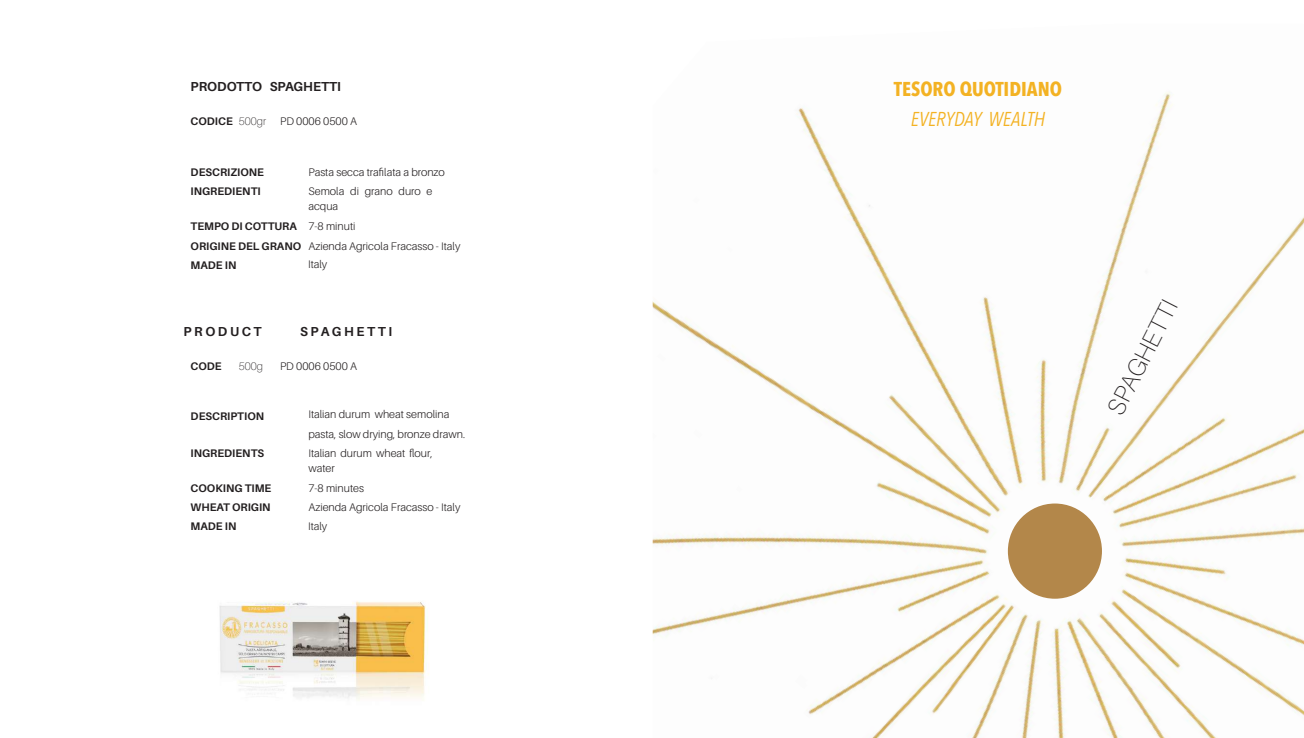
<style>
.page{position:relative;width:1304px;height:738px;background:#fff}
.page>*{position:absolute;margin:0;border:0;box-sizing:border-box;transform-origin:0 0}
.t1{font:100 25px "Aileron";color:#231f20}
.t2{font:700 20px "Avenir Next Condensed";color:#f3b223}
.t3{font:italic 20px "Avenir Next Condensed";color:#f3b223}
.t4{font:700 13px "Aileron";color:#231f20}
.t5{font:700 13px "Aileron";letter-spacing:.2em;color:#231f20}
.t6{font:300 11px/15px "Aileron";color:#231f20}
.t7{font:700 11px/19.2px "Aileron";color:#231f20}
.t8{font:100 11px "Aileron";color:#231f20}
.s1{font-weight:100}
.s2{font-weight:300}
</style>
<div class="page">
<img style="left:653px;top:92px;width:651px;height:645px">
<div style="left:1008px;top:503px;width:94px;height:95px;background:#b3874a;border-radius:50%"></div>
<img style="left:219px;top:600px;width:209px;height:101px">
<p class="t4" style="left:191px;top:79px;width:152px">PRODOTTO SPAGHETTI</p>
<p class="t7" style="left:191px;top:112px;width:77px">CODICE <span class="s1">500gr</span></p>
<p class="t6" style="left:280px;top:114px;width:78px">PD 0006 0500 A</p>
<p class="t7" style="left:191px;top:162px;width:75px">DESCRIZIONE</p>
<p class="t6" style="left:308px;top:165px;width:138px">Pasta secca trafilata a bronzo</p>
<p class="t7" style="left:191px;top:182px;width:72px">INGREDIENTI</p>
<p class="t6" style="left:308px;top:184px;width:126px">Semola di grano duro e acqua</p>
<p class="t7" style="left:191px;top:217px;width:166px">TEMPO DI COTTURA <span class="s2">7-8 minuti<br></span>ORIGINE DEL GRANO<br>MADE IN</p>
<p class="t6" style="left:308px;top:236px;width:154px;line-height:18.7px">Azienda Agricola Fracasso - Italy<br>Italy</p>
<p class="t5" style="left:184px;top:324px;width:80px">PRODUCT</p>
<p class="t5" style="left:300px;top:324px;width:94px">SPAGHETTI</p>
<p class="t7" style="left:191px;top:356px;width:33px">CODE</p>
<p class="t8" style="left:239px;top:359px;width:26px">500g</p>
<p class="t6" style="left:280px;top:358px;width:78px">PD 0006 0500 A</p>
<p class="t7" style="left:191px;top:406px;width:75px">DESCRIPTION</p>
<p class="t6" style="left:308px;top:404px;width:158px;line-height:20px">Italian durum wheat semolina pasta, slow drying, bronze drawn.</p>
<p class="t7" style="left:191px;top:443px;width:75px">INGREDIENTS</p>
<p class="t6" style="left:308px;top:445px;width:126px">Italian durum wheat flour, water</p>
<p class="t7" style="left:191px;top:478px;width:82px">COOKING TIME</p>
<p class="t6" style="left:308px;top:480px;width:57px">7-8 minutes</p>
<p class="t7" style="left:191px;top:497px;width:82px">WHEAT ORIGIN<br>MADE IN</p>
<p class="t6" style="left:308px;top:497px;width:154px;line-height:18.7px">Azienda Agricola Fracasso - Italy<br>Italy</p>
<h2 class="t2" style="left:894px;top:77px;width:170px">TESORO QUOTIDIANO</h2>
<h2 class="t3" style="left:911px;top:106px;width:136px">EVERYDAY WEALTH</h2>
<h1 class="t1" style="left:1102px;top:406px;width:126px;rotate:-63deg">SPAGHETTI</h1>
</div>
